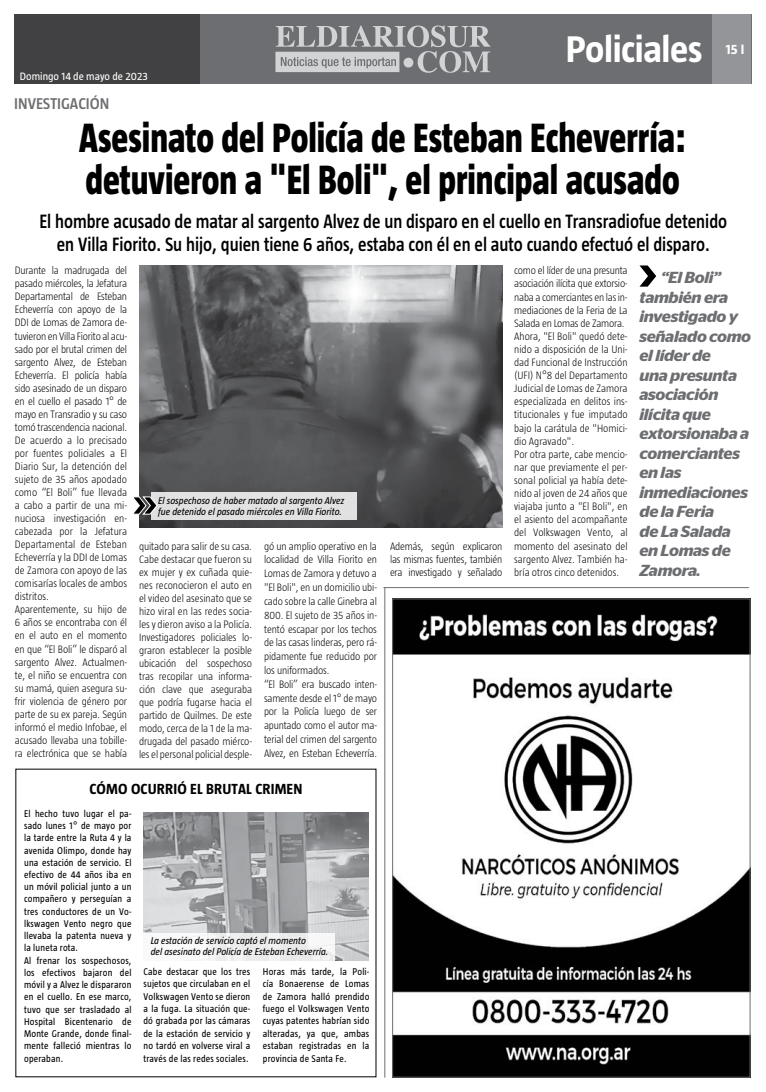
<style>
.page{position:relative;width:766px;height:1092px;background:#fff}
.page>*{position:absolute;margin:0;border:0;box-sizing:border-box;transform-origin:0 0}
.t1{font:800 42px/42px "Taz";color:#000;scale:.83 1}
.t2{font:700 38px "Taz";letter-spacing:-.01em;color:#fff}
.t3{font:600 19.8px/23px "Taz";color:#000;text-align:center;scale:.9 1}
.t4{font:italic 600 16px/19.5px "Stag Sans";letter-spacing:-.02em;color:#6d6e71;scale:1.06 1}
.t5{font:600 16px "Taz";color:#6d6e71}
.t6{font:700 15px "Taz";letter-spacing:.01em;color:#000}
.t7{font:700 14px "Taz";color:#fff}
.t8{font:300 11px/13px "Taz";letter-spacing:-.01em;color:#000;scale:.95 1}
.t9{font:11px "Taz";color:#fff}
.t10{font:10px/12.2px "Taz";letter-spacing:.02em;color:#000;text-align:justify;scale:.94 1}
.t11{font:italic 10px/11px "Taz";color:#000}
</style>
<div class="page">
<div style="left:14px;top:14px;width:737px;height:70px;background:#6d6e71"></div>
<div style="left:712px;top:14px;width:39px;height:70px;background:#939598"></div>
<svg style="left:275px;top:25px;width:215px;height:48px"></svg>
<div style="left:14px;top:14px;width:186px;height:70px;background:#414042"></div>
<img style="left:394px;top:600px;width:354px;height:475px">
<hr style="left:383px;top:587px;width:365px;height:1px;background:#6d6e71">
<hr style="left:384px;top:587px;width:1px;height:490px;background:#6d6e71">
<img style="left:139px;top:265px;width:363px;height:262px">
<svg style="left:639px;top:265px;width:17px;height:21px"></svg>
<img style="left:143px;top:812px;width:226px;height:148px">
<div style="left:151px;top:492px;width:205px;height:28px;background:#e2e2e2"></div>
<svg style="left:133px;top:496px;width:24px;height:19px"></svg>
<div style="left:143px;top:933px;width:191px;height:27px;background:#f3f3f4"></div>
<p class="t9" style="left:20px;top:70px;width:129px">Domingo 14 de mayo de 2023</p>
<p class="t5" style="left:14px;top:94px;width:97px">Investigación</p>
<p class="t2" style="left:565px;top:28px;width:138px">Policiales</p>
<p class="t1" style="left:79px;top:116px;width:732px">Asesinato del Policía de Esteban Echeverría: detuvieron a "El Boli", el principal acusado</p>
<p class="t7" style="left:725px;top:41px;width:20px">15 I</p>
<p class="t3" style="left:39px;top:210px;width:765px">El hombre acusado de matar al sargento Alvez de un disparo en el cuello en Transradiofue detenido en Villa Fiorito. Su hijo, quien tiene 6 años, estaba con él en el auto cuando efectuó el disparo.</p>
<p class="t8" style="left:15px;top:264px;width:120px">Durante la madrugada del pasado miércoles, la Jefatura<br>Departamental de Esteban<br>Echeverría con apoyo de la<br>DDI de Lomas de Zamora de&shy;tuvieron en Villa Fiorito al acu&shy;sado por el brutal crimen del sargento Alvez, de Esteban<br>Echeverría. El policía había sido asesinado de un disparo en el cuello el pasado 1° de mayo en Transradio y su caso tomó trascendencia nacional.<br>De acuerdo a lo precisado por fuentes policiales a El<br>Diario Sur, la detención del sujeto de 35 años apodado como “El Boli” fue llevada a cabo a partir de una mi&shy;nuciosa investigación en&shy;cabezada por la Jefatura<br>Departamental de Esteban<br>Echeverría y la DDI de Lomas de Zamora con apoyo de las comisarías locales de ambos distritos.<br>Aparentemente, su hijo de<br>6 años se encontraba con él en el auto en el momento en que “El Boli” le disparó al sargento Alvez. Actualmen&shy;te, el niño se encuentra con su mamá, quien asegura su&shy;frir violencia de género por parte de su ex pareja. Según informó el medio Infobae, el acusado llevaba una tobille&shy;ra electrónica que se había</p>
<p class="t11" style="left:158px;top:494px;width:187px">El sospechoso de haber matado al sargento Alvez fue detenido el pasado miércoles en Villa Fiorito.</p>
<p class="t8" style="left:139px;top:539px;width:120px;text-align:justify">quitado para salir de su casa.<br>Cabe destacar que fueron su ex mujer y ex cuñada quie&shy;nes reconocieron el auto en el video del asesinato que se hizo viral en las redes socia&shy;les y dieron aviso a la Policía.<br>Investigadores policiales lo&shy;graron establecer la posible ubicación del sospechoso tras recopilar una informa&shy;ción clave que aseguraba que podría fugarse hacia el partido de Quilmes. De este modo, cerca de la 1 de la ma&shy;drugada del pasado miérco&shy;les el personal policial desple-</p>
<p class="t8" style="left:264px;top:539px;width:120px;line-height:13.8px">gó un amplio operativo en la localidad de Villa Fiorito en<br>Lomas de Zamora y detuvo a "El Boli", en un domicilio ubi&shy;cado sobre la calle Ginebra al<br>800. El sujeto de 35 años in&shy;tentó escapar por los techos de las casas linderas, pero rá&shy;pidamente fue reducido por los uniformados.<br>“El Boli” era buscado inten&shy;samente desde el 1° de mayo por la Policía luego de ser apuntado como el autor ma&shy;terial del crimen del sargento<br>Alvez, en Esteban Echeverría.</p>
<p class="t6" style="left:89px;top:780px;width:214px">CÓMO OCURRIÓ EL BRUTAL CRIMEN</p>
<p class="t10" style="left:24px;top:807px;width:116px;text-align:left">El hecho tuvo lugar el pa&shy;sado lunes 1° de mayo por la tarde entre la Ruta 4 y la avenida Olimpo, donde hay una estación de servicio. El efectivo de 44 años iba en un móvil policial junto a un compañero y perseguían a tres conductores de un Vo&shy;lkswagen Vento negro que llevaba la patenta nueva y la luneta rota.<br>Al frenar los sospechosos, los efectivos bajaron del móvil y a Alvez le dispararon en el cuello. En ese marco, tuvo que ser trasladado al<br>Hospital Bicentenario de<br>Monte Grande, donde final&shy;mente falleció mientras lo operaban.</p>
<p class="t11" style="left:151px;top:935px;width:179px">La estación de servicio captó el momento<br>del asesinato del Policía de Esteban Echeverría.</p>
<p class="t10" style="left:143px;top:965px;width:115px">Cabe destacar que los tres sujetos que circulaban en el Volkswagen Vento se dieron a la fuga. La situación que&shy;dó grabada por las cámaras de la estación de servicio y no tardó en volverse viral a través de las redes sociales.</p>
<p class="t10" style="left:263px;top:965px;width:115px">Horas más tarde, la Poli&shy;cía Bonaerense de Lomas de Zamora halló prendido fuego el Volkswagen Vento cuyas patentes habrían sido alteradas, ya que, ambas estaban registradas en la provincia de Santa Fe.</p>
<p class="t8" style="left:390px;top:539px;width:120px;text-align:justify">Además, según explicaron las mismas fuentes, también era investigado y señalado</p>
<p class="t8" style="left:514px;top:264px;width:121px">como el líder de una presunta asociación ilícita que extorsio&shy;naba a comerciantes en las in&shy;mediaciones de la Feria de La<br>Salada en Lomas de Zamora.<br>Ahora, "El Boli" quedó dete&shy;nido a disposición de la Uni&shy;dad Funcional de Instrucción (UFI) N°8 del Departamento<br>Judicial de Lomas de Zamora especializada en delitos ins&shy;titucionales y fue imputado bajo la carátula de "Homici&shy;dio Agravado".<br>Por otra parte, cabe mencio&shy;nar que previamente el per&shy;sonal policial ya había dete&shy;nido al joven de 24 años que viajaba junto a "El Boli", en el asiento del acompañante del Volkswagen Vento, al momento del asesinato del sargento Alvez. También ha&shy;bría otros cinco detenidos.</p>
<p class="t4" style="left:639px;top:267px;width:107px;text-indent:22px">“El Boli” también era investigado y señalado como el líder de<br>una presunta asociación ilícita que extorsionaba a comerciantes en las inmediaciones de la Feria<br>de La Salada en Lomas de<br>Zamora.</p>
</div>
